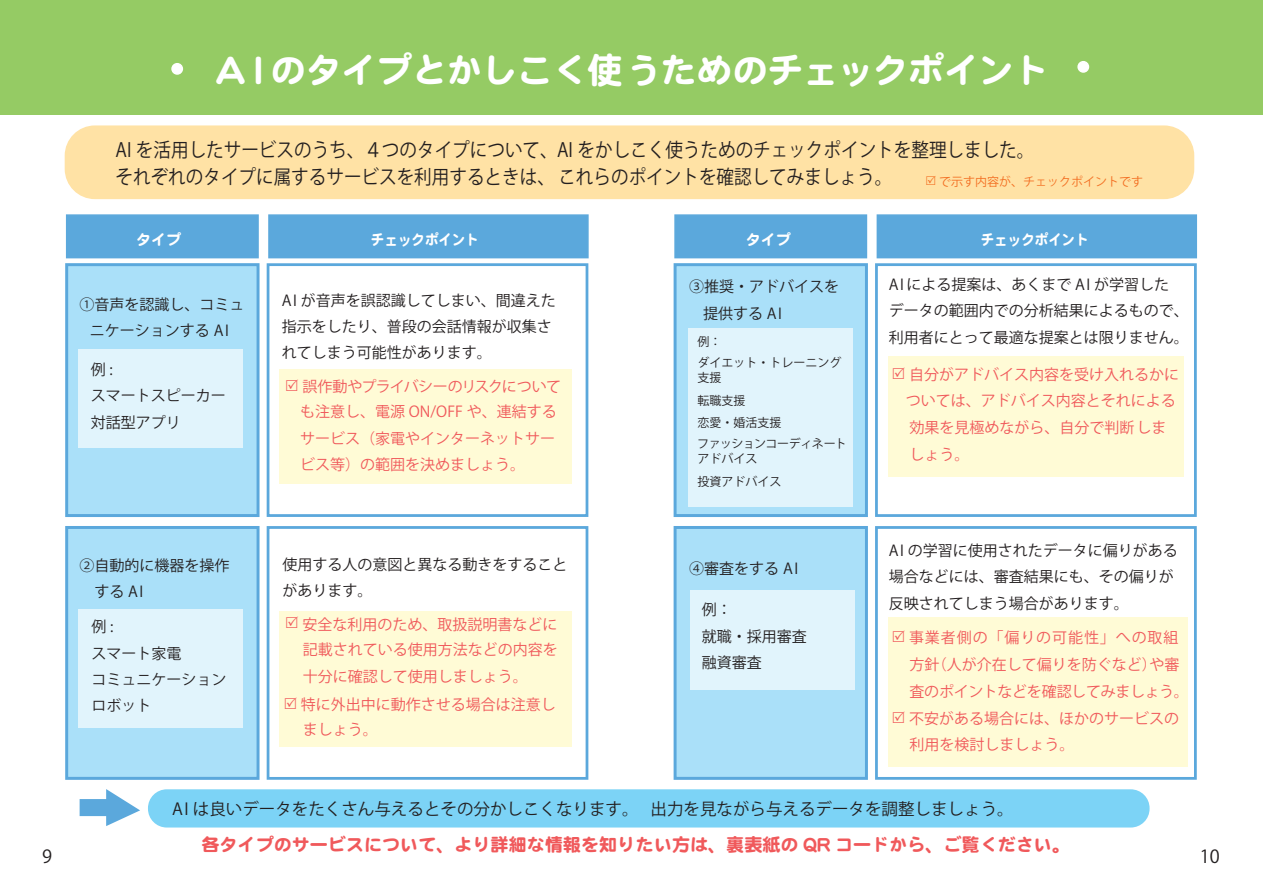
<style>
.page{position:relative;width:1263px;height:893px;background:#fff}
.page>*{position:absolute;margin:0;border:0;box-sizing:border-box;transform-origin:0 0}
.t1{font:36px "DF Maru Gothic SB MP RKSJ H";letter-spacing:-.02em;color:#fff}
.t2{font:19.5px/27px "Koz Go Pr 6 N";color:#231f20;scale:.9 1}
.t3{font:18px "DF Maru Gothic SB MP RKSJ H";color:#f0595b}
.t4{font:18px "Koz Go Pr 6 N";color:#231f20}
.t5{font:16.5px "Koz Go Pr 6 N";color:#231f20}
.t6{font:15px/26.7px "Koz Go Pr 6 N";color:#f0595b}
.t7{font:15px/26.2px "Koz Go Pr 6 N";color:#231f20}
.t8{font:15px/26.2px "Koz Go Pro";color:#231f20}
.t9{font:15px "DF Maru Gothic SB MP RKSJ H";color:#fff;scale:.9 1}
.t10{font:15px "DF Maru Gothic SB MP RKSJ H";color:#fff}
.t11{font:12px/23.5px "Koz Go Pr 6 N";color:#231f20}
.t12{font:12px/21.3px "Koz Go Pr 6 N";letter-spacing:-.04em;color:#231f20}
.t13{font:12px "Koz Go Pr 6 N";color:#f36e21}
</style>
<div class="page">
<div style="left:0;top:0;width:1263px;height:115px;background:#95cb64"></div>
<div style="left:65px;top:125px;width:1129px;height:74px;background:#ffe2a5;border-radius:30px"></div>
<div style="left:148px;top:789px;width:1001px;height:38px;background:#7cd3f6;border-radius:19px"></div>
<svg style="left:80px;top:789px;width:60px;height:37px"></svg>
<div style="left:267px;top:263px;width:321px;height:254px;background:#fff;border:3px solid #5ba8dc"></div>
<div style="left:267px;top:526px;width:321px;height:254px;background:#fff;border:3px solid #5ba8dc"></div>
<div style="left:66px;top:214px;width:193px;height:44px;background:#5ba8dc;border:2px solid #5ba8dc"></div>
<div style="left:268px;top:214px;width:321px;height:44px;background:#5ba8dc;border:2px solid #5ba8dc"></div>
<div style="left:65px;top:263px;width:195px;height:254px;background:#aae0f9;border:3px solid #5ba8dc"></div>
<div style="left:65px;top:526px;width:195px;height:254px;background:#aae0f9;border:3px solid #5ba8dc"></div>
<div style="left:875px;top:263px;width:322px;height:254px;background:#fff;border:3px solid #5ba8dc"></div>
<div style="left:875px;top:526px;width:322px;height:254px;background:#fff;border:3px solid #5ba8dc"></div>
<div style="left:674px;top:214px;width:193px;height:44px;background:#5ba8dc;border:2px solid #5ba8dc"></div>
<div style="left:877px;top:214px;width:320px;height:44px;background:#5ba8dc;border:2px solid #5ba8dc"></div>
<div style="left:674px;top:263px;width:194px;height:254px;background:#aae0f9;border:3px solid #5ba8dc"></div>
<div style="left:674px;top:526px;width:194px;height:254px;background:#aae0f9;border:3px solid #5ba8dc"></div>
<div style="left:888px;top:357px;width:295px;height:120px;background:#fffbd6"></div>
<div style="left:888px;top:617px;width:299px;height:150px;background:#fffbd6"></div>
<div style="left:78px;top:610px;width:165px;height:118px;background:#e1f4fc"></div>
<div style="left:78px;top:349px;width:165px;height:98px;background:#e1f4fc"></div>
<div style="left:688px;top:328px;width:165px;height:178px;background:#e1f4fc"></div>
<div style="left:690px;top:590px;width:164px;height:100px;background:#e1f4fc"></div>
<div style="left:279px;top:611px;width:293px;height:136px;background:#fffbd6"></div>
<div style="left:279px;top:369px;width:293px;height:115px;background:#fffbd6"></div>
<div style="left:172px;top:64px;width:10px;height:10px;background:#fff;border-radius:50%"></div>
<div style="left:171px;top:63px;width:12px;height:12px;border:2px solid #fff;border-radius:50%"></div>
<div style="left:1078px;top:62px;width:10px;height:10px;background:#fff;border-radius:50%"></div>
<div style="left:1077px;top:61px;width:12px;height:12px;border:2px solid #fff;border-radius:50%"></div>
<h1 class="t1" style="left:216px;top:52px;width:835px">A I のタイプとかしこく使うためのチェックポイント</h1>
<h2 class="t2" style="left:116px;top:137px;width:1022px">AI を活用したサービスのうち、４つのタイプについて、AI をかしこく使うためのチェックポイントを整理しました。それぞれのタイプに属するサービスを利用するときは、 これらのポイントを確認してみましょう。</h2>
<p class="t13" style="left:939px;top:175px;width:205px">で示す内容が、チェックポイントです</p>
<p class="t10" style="left:136px;top:232px;width:46px">タイプ</p>
<p class="t9" style="left:371px;top:232px;width:122px">チェックポイント</p>
<p class="t10" style="left:746px;top:232px;width:46px">タイプ</p>
<p class="t9" style="left:981px;top:232px;width:122px">チェックポイント</p>
<p class="t8" style="left:79px;top:291px;width:167px;text-align:center">①音声を認識し、コミュニケーションする AI</p>
<p class="t8" style="left:91px;top:357px;width:137px">例:<br>スマートスピーカー対話型アプリ</p>
<p class="t8" style="left:79px;top:553px;width:152px">②自動的に機器を操作　する AI</p>
<p class="t8" style="left:91px;top:614px;width:137px">例:<br>スマート家電<br>コミュニケーションロボット</p>
<p class="t8" style="left:282px;top:287px;width:275px">AI が音声を誤認識してしまい、間違えた指示をしたり、普段の会話情報が収集されてしまう可能性があります。</p>
<p class="t6" style="left:285px;top:373px;width:277px;line-height:26.1px;text-indent:17px">誤作動やプライバシーのリスクについて　も注意し、電源 ON/OFF や、連結する　サービス（家電やインターネットサー　ビス等）の範囲を決めましょう。</p>
<p class="t7" style="left:282px;top:551px;width:286px">使用する人の意図と異なる動きをすることがあります。</p>
<p class="t6" style="left:301px;top:611px;width:258px">安全な利用のため、取扱説明書などに記載されている使用方法などの内容を十分に確認して使用しましょう。<br>特に外出中に動作させる場合は注意し</p>
<p class="t6" style="left:303px;top:717px;width:76px">ましょう。</p>
<p class="t7" style="left:703px;top:274px;width:138px;text-indent:-14px">③推奨・アドバイスを提供する AI</p>
<p class="t11" style="left:697px;top:331px;width:145px;line-height:21.3px">例：<br>ダイエット・トレーニング</p>
<p class="t11" style="left:697px;top:366px;width:49px">支援<br>転職支援</p>
<p class="t12" style="left:697px;top:412px;width:151px">恋愛・婚活支援<br>ファッションコーディネート</p>
<p class="t11" style="left:697px;top:447px;width:85px">アドバイス<br>投資アドバイス</p>
<p class="t7" style="left:689px;top:555px;width:110px">④審査をする AI</p>
<p class="t7" style="left:702px;top:597px;width:106px">例：<br>就職・採用審査融資審査</p>
<p class="t7" style="left:889px;top:272px;width:301px">AIによる提案は、あくまで AI が学習した<br>データの範囲内での分析結果によるもので、利用者にとって最適な提案とは限りません。</p>
<p class="t6" style="left:906px;top:361px;width:275px">自分がアドバイス内容を受け入れるかについては、アドバイス内容とそれによる効果を見極めながら、自分で判断しましょう。</p>
<p class="t7" style="left:889px;top:538px;width:290px">AI の学習に使用されたデータに偏りがある場合などには、審査結果にも、その偏りが反映されてしまう場合があります。</p>
<p class="t6" style="left:909px;top:625px;width:281px">事業者側の「偏りの可能性」への取組方針（人が介在して偏りを防ぐなど）や審査のポイントなどを確認してみましょう。</p>
<p class="t6" style="left:909px;top:706px;width:271px;line-height:25.7px">不安がある場合には、ほかのサービスの利用を検討しましょう。</p>
<p class="t5" style="left:172px;top:799px;width:843px">AI は良いデータをたくさん与えるとその分かしこくなります。　出力を見ながら与えるデータを調整しましょう。</p>
<p class="t3" style="left:201px;top:835px;width:870px">各タイプのサービスについて、より詳細な情報を知りたい方は、裏表紙の QR コードから、ご覧ください。</p>
<p class="t4" style="left:42px;top:846px;width:11px">9</p>
<p class="t4" style="left:1200px;top:846px;width:21px">10</p>
</div>
